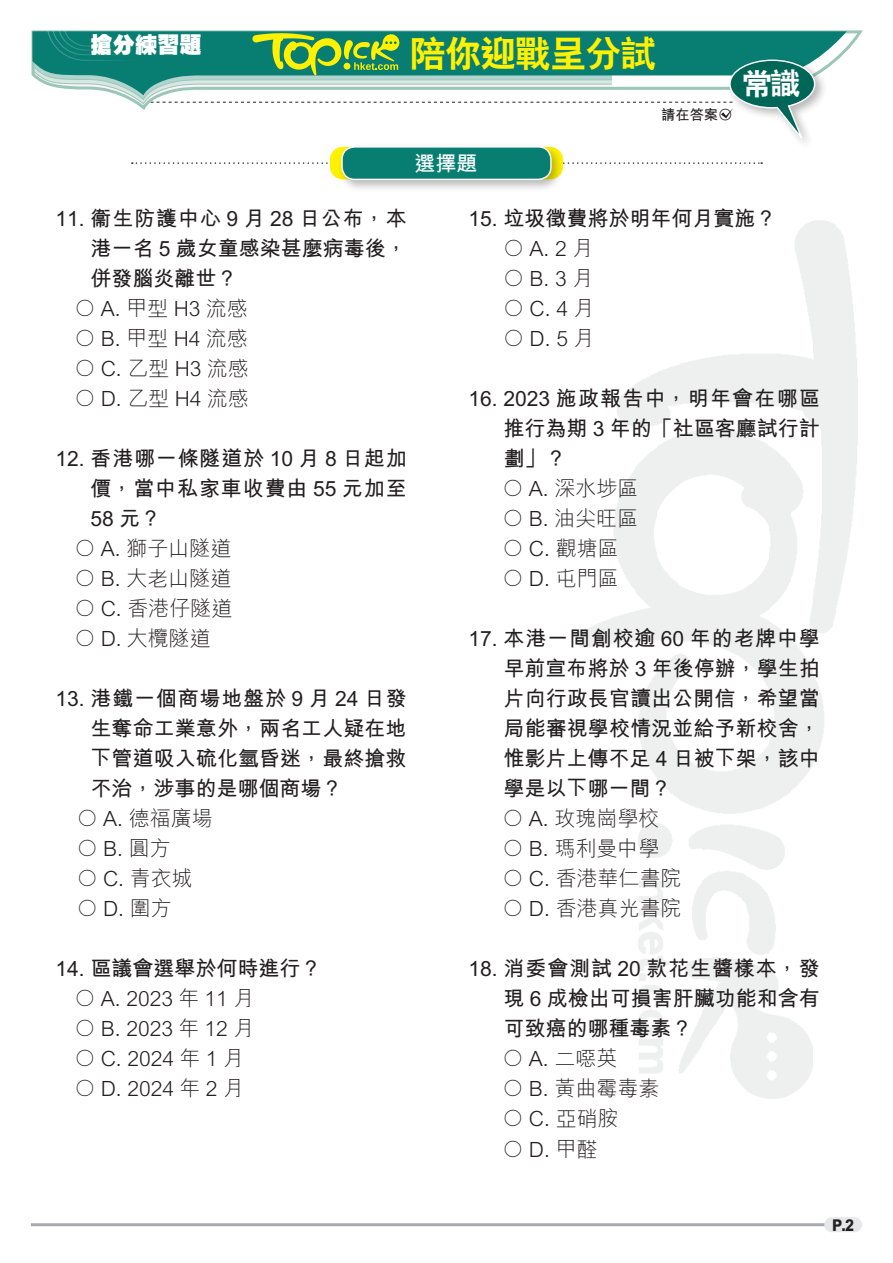
<style>
.page{position:relative;width:893px;height:1263px;background:#fff}
.page>*{position:absolute;margin:0;border:0;box-sizing:border-box;transform-origin:0 0}
.小題eq{font:36px "C Hei 2 Xbold HKSCS";letter-spacing:-.025em;color:#fff101}
.內文{font:30px "C Hei 2 Xbold HKSCS";color:#fff}
.小題{font:22.2px "C Hei Ultra Bold HKSCS";color:#fff}
.Ex_Questions{font:21px/30px "M Hei Bold HKSCS";letter-spacing:.005em;color:#231f20;text-align:justify}
.Ex_Questions-2{font:21px "M Hei Light HKSCS";color:#231f20}
.Ex_Text01{font:21px "M Hei Bold HKSCS";color:#231f20}
.增值題et{font:21px "M Hei Bold HKSCS";color:#fff}
.t1{font:16.2px "M Hei Xbold HKSCS";color:#231f20;scale:.9 1}
._9_5pt撰文eq{font:14.25px "M Hei Bold HKSCS";color:#231f20}
</style>
<div class="page">
<hr style="left:31px;top:1223px;width:831px;height:3px;background:#a8a9ad">
<div style="left:824px;top:1217px;width:38px;height:15px;background:#e6e7e9;border-radius:7px"></div>
<svg style="left:816px;top:31px;width:31px;height:37px"></svg>
<div style="left:726px;top:56px;width:101px;height:94px;background:#231f20;opacity:.32"></div>
<svg style="left:31px;top:30px;width:785px;height:117px"></svg>
<svg style="left:132px;top:162px;width:630px;height:2px"></svg>
<div style="left:330px;top:147px;width:233px;height:32px;background:#fff101;border-radius:13px"></div>
<div style="left:337px;top:142px;width:227px;height:50px;background:#231f20;opacity:.32"></div>
<div style="left:342px;top:147px;width:209px;height:32px;background:#087e72;border-radius:13px"></div>
<div style="left:341px;top:146px;width:211px;height:34px;border:1px solid #fff;border-radius:13px"></div>
<p class="小題" style="left:91px;top:30px;width:113px">搶分練習題</p>
<p class="小題eq" style="left:410px;top:30px;width:248px">陪你迎戰呈分試</p>
<p class="_9_5pt撰文eq" style="left:661px;top:104px;width:73px">請在答案○</p>
<p class="內文" style="left:742px;top:64px;width:60px">常識</p>
<p class="增值題et" style="left:414px;top:148px;width:64px">選擇題</p>
<p class="Ex_Questions" style="left:91px;top:202px;width:318px;text-indent:-35px">11. 衞生防護中心 9 月 28 日公布，本港一名 5 歲女童感染甚麼病毒後，併發腦炎離世？</p>
<p class="Ex_Questions-2" style="left:74px;top:294px;width:175px">○ A. 甲型 H3 流感</p>
<p class="Ex_Questions-2" style="left:74px;top:324px;width:175px">○ B. 甲型 H4 流感</p>
<p class="Ex_Questions-2" style="left:74px;top:354px;width:176px">○ C. 乙型 H3 流感</p>
<p class="Ex_Questions-2" style="left:74px;top:384px;width:176px">○ D. 乙型 H4 流感</p>
<p class="Ex_Questions" style="left:91px;top:442px;width:318px;text-indent:-35px">12. 香港哪一條隧道於 10 月 8 日起加價，當中私家車收費由 55 元加至58 元？</p>
<p class="Ex_Questions-2" style="left:74px;top:534px;width:158px">○ A. 獅子山隧道</p>
<p class="Ex_Questions-2" style="left:74px;top:564px;width:158px">○ B. 大老山隧道</p>
<p class="Ex_Questions-2" style="left:74px;top:594px;width:160px">○ C. 香港仔隧道</p>
<p class="Ex_Questions-2" style="left:74px;top:624px;width:138px">○ D. 大欖隧道</p>
<p class="Ex_Questions" style="left:91px;top:682px;width:318px;text-indent:-35px">13. 港鐵一個商場地盤於 9 月 24 日發生奪命工業意外，兩名工人疑在地下管道吸入硫化氫昏迷，最終搶救不治，涉事的是哪個商場？</p>
<p class="Ex_Questions-2" style="left:77px;top:804px;width:137px">○ A. 德福廣場</p>
<p class="Ex_Questions-2" style="left:77px;top:834px;width:95px">○ B. 圓方</p>
<p class="Ex_Questions-2" style="left:77px;top:864px;width:118px">○ C. 青衣城</p>
<p class="Ex_Questions-2" style="left:77px;top:894px;width:97px">○ D. 圍方</p>
<p class="Ex_Questions" style="left:55px;top:952px;width:268px">14. 區議會選舉於何時進行？</p>
<p class="Ex_Questions-2" style="left:74px;top:984px;width:181px">○ A. 2023 年 11 月</p>
<p class="Ex_Questions-2" style="left:74px;top:1014px;width:181px">○ B. 2023 年 12 月</p>
<p class="Ex_Questions-2" style="left:74px;top:1044px;width:171px">○ C. 2024 年 1 月</p>
<p class="Ex_Questions-2" style="left:74px;top:1074px;width:171px">○ D. 2024 年 2 月</p>
<p class="Ex_Text01" style="left:469px;top:203px;width:310px">15. 垃圾徵費將於明年何月實施？</p>
<p class="Ex_Questions-2" style="left:503px;top:234px;width:91px">○A. 2月</p>
<p class="Ex_Questions-2" style="left:503px;top:264px;width:91px">○B. 3月</p>
<p class="Ex_Questions-2" style="left:503px;top:294px;width:93px">○C. 4月</p>
<p class="Ex_Questions-2" style="left:503px;top:324px;width:93px">○D. 5月</p>
<p class="Ex_Questions" style="left:504px;top:382px;width:318px;text-indent:-35px">16. 2023 施政報告中，明年會在哪區推行為期 3 年的「社區客廳試行計劃」？</p>
<p class="Ex_Questions-2" style="left:503px;top:474px;width:137px">○ A. 深水埗區</p>
<p class="Ex_Questions-2" style="left:503px;top:504px;width:137px">○ B. 油尖旺區</p>
<p class="Ex_Questions-2" style="left:503px;top:534px;width:118px">○ C. 觀塘區</p>
<p class="Ex_Questions-2" style="left:503px;top:564px;width:118px">○ D. 屯門區</p>
<p class="Ex_Questions" style="left:504px;top:622px;width:318px;text-indent:-35px">17. 本港一間創校逾 60 年的老牌中學早前宣布將於 3 年後停辦，學生拍片向行政長官讀出公開信，希望當局能審視學校情況並給予新校舍，惟影片上傳不足 4 日被下架，該中學是以下哪一間？</p>
<p class="Ex_Questions-2" style="left:503px;top:804px;width:158px">○ A. 玫瑰崗學校</p>
<p class="Ex_Questions-2" style="left:503px;top:834px;width:158px">○ B. 瑪利曼中學</p>
<p class="Ex_Questions-2" style="left:503px;top:864px;width:181px">○ C. 香港華仁書院</p>
<p class="Ex_Questions-2" style="left:503px;top:894px;width:181px">○ D. 香港真光書院</p>
<p class="Ex_Questions" style="left:504px;top:952px;width:318px;text-indent:-35px">18. 消委會測試 20 款花生醬樣本，發現 6 成檢出可損害肝臟功能和含有可致癌的哪種毒素？</p>
<p class="Ex_Questions-2" style="left:503px;top:1044px;width:116px">○ A. 二噁英</p>
<p class="Ex_Questions-2" style="left:503px;top:1074px;width:158px">○ B. 黃曲霉毒素</p>
<p class="Ex_Questions-2" style="left:503px;top:1104px;width:118px">○ C. 亞硝胺</p>
<p class="Ex_Questions-2" style="left:503px;top:1134px;width:97px">○ D. 甲醛</p>
<p class="t1" style="left:832px;top:1214px;width:26px">P.2</p>
</div>
